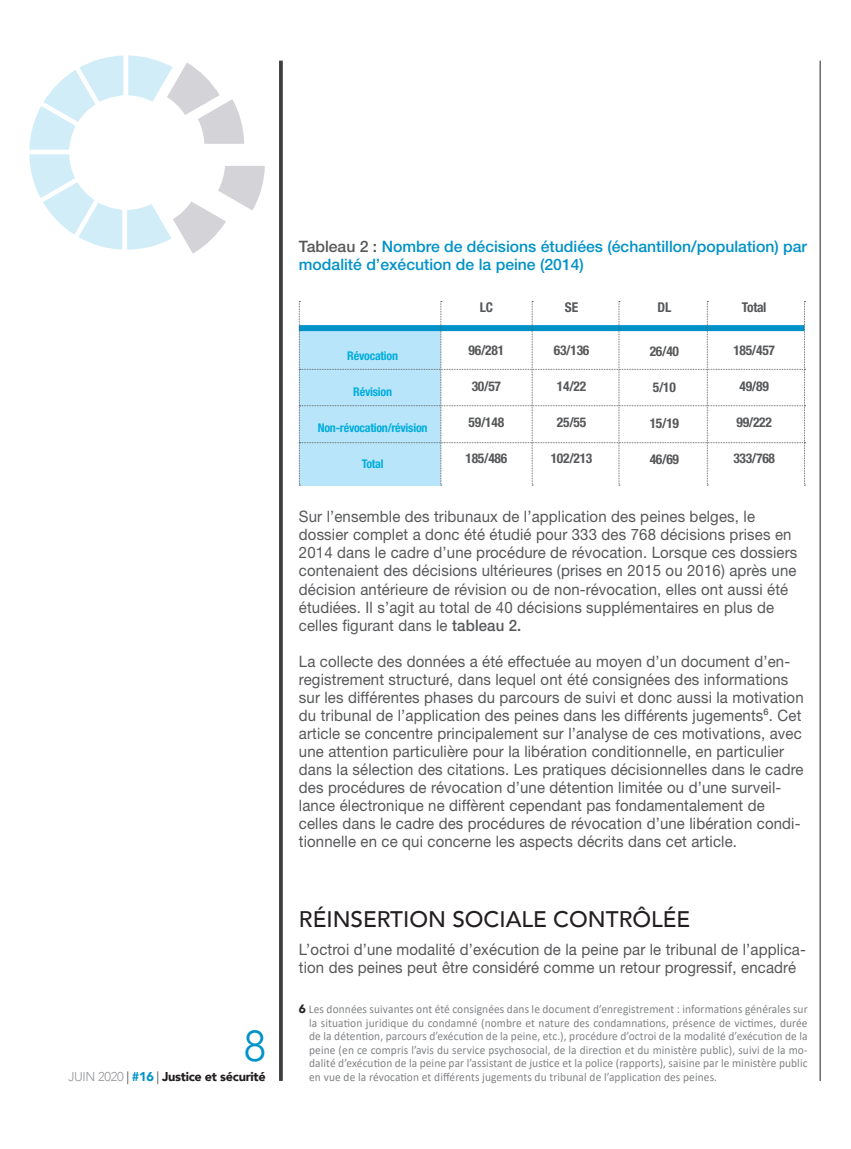
<style>
.page{position:relative;width:851px;height:1149px;background:#fff}
.page>*{position:absolute;margin:0;border:0;box-sizing:border-box;transform-origin:0 0}
.Folio{font:300 43.05px "Avenir";color:#0092c8}
.Inter1{font:500 22.5px "Avenir";color:#231f20}
.Texte{font:15.75px/18px "Helvetica Neue LT Std";letter-spacing:.01em;color:#57585a;scale:.95 1}
.Texte-2{font:500 15.75px/18px "Helvetica Neue LT Std";color:#0092c8}
.Texte-3{font:700 condensed 13.5px "Helvetica Neue LT Std";letter-spacing:-.02em;color:#57585a}
.t1{font:900 12.75px "Avenir";letter-spacing:-.025em;color:#231f20}
.Notes{font:12px/13.5px "Calibri";letter-spacing:.01em;color:#808285;text-align:justify;scale:.95 1}
.Texte-4{font:700 condensed 12px "Helvetica Neue LT Std";letter-spacing:-.02em;color:#01addd}
.s1{font-weight:300;color:#939598}
.s2{font-weight:300}
.s3{color:#0092c8}
.s4{color:#57585a}
.s5{font-weight:500}
.s6{font-family:"Avenir";font-weight:900;color:#231f20}
</style>
<div class="page">
<svg style="left:29px;top:55px;width:236px;height:198px"></svg>
<svg style="left:279px;top:61px;width:4px;height:1019px;fill:#424243"></svg>
<hr style="left:819px;top:61px;width:1px;height:1019px;background:#231f20">
<svg style="left:299px;top:301px;width:506px;height:184px"></svg>
<p class="Folio" style="left:244px;top:1019px;width:24px">8</p>
<p class="t1" style="left:68px;top:1065px;width:199px"><span class="s1">JUIN 2020</span> <span class="s2">|</span> <span class="s3">#16</span> <span class="s2">|</span> Justice et sécurité</p>
<p class="Texte-2" style="left:299px;top:237px;width:509px"><span class="s4">Tableau 2 :</span> Nombre de décisions étudiées (échantillon/population) par modalité d’exécution de la peine (2014)</p>
<p class="Texte-4" style="left:347px;top:348px;width:52px">Révocation</p>
<p class="Texte-4" style="left:353px;top:384px;width:40px">Révision</p>
<p class="Texte-4" style="left:318px;top:420px;width:111px">Non-révocation/révision</p>
<p class="Texte-4" style="left:361px;top:456px;width:23px">Total</p>
<p class="Texte-3" style="left:479px;top:298px;width:15px">LC</p>
<p class="Texte-3" style="left:468px;top:342px;width:37px">96/281</p>
<p class="Texte-3" style="left:471px;top:378px;width:31px">30/57</p>
<p class="Texte-3" style="left:468px;top:414px;width:37px">59/148</p>
<p class="Texte-3" style="left:465px;top:450px;width:43px">185/486</p>
<p class="Texte-3" style="left:565px;top:298px;width:15px">SE</p>
<p class="Texte-3" style="left:553px;top:342px;width:37px">63/136</p>
<p class="Texte-3" style="left:557px;top:378px;width:31px">14/22</p>
<p class="Texte-3" style="left:557px;top:414px;width:31px">25/55</p>
<p class="Texte-3" style="left:550px;top:450px;width:43px">102/213</p>
<p class="Texte-3" style="left:657px;top:299px;width:15px">DL</p>
<p class="Texte-3" style="left:649px;top:342px;width:31px">26/40</p>
<p class="Texte-3" style="left:652px;top:378px;width:25px">5/10</p>
<p class="Texte-3" style="left:649px;top:414px;width:31px">15/19</p>
<p class="Texte-3" style="left:649px;top:450px;width:31px">46/69</p>
<p class="Texte-3" style="left:741px;top:298px;width:26px">Total</p>
<p class="Texte-3" style="left:733px;top:342px;width:43px">185/457</p>
<p class="Texte-3" style="left:739px;top:378px;width:31px">49/89</p>
<p class="Texte-3" style="left:736px;top:414px;width:37px">99/222</p>
<p class="Texte-3" style="left:733px;top:450px;width:43px">333/768</p>
<p class="Texte" style="left:299px;top:507px;width:526px">Sur l’ensemble des tribunaux de l’application des peines belges, le dossier complet a donc été étudié pour 333 des 768 décisions prises en 2014 dans le cadre d’une procédure de révocation. Lorsque ces dossiers contenaient des décisions ultérieures (prises en 2015 ou 2016) après une décision antérieure de révision ou de non-révocation, elles ont aussi été étudiées. Il s’agit au total de 40 décisions supplémentaires en plus de celles figurant dans le <span class="s5">tableau 2.</span></p>
<p class="Texte" style="left:299px;top:651px;width:532px">La collecte des données a été effectuée au moyen d’un document d’en&shy;registrement structuré, dans lequel ont été consignées des informations sur les différentes phases du parcours de suivi et donc aussi la motivation du tribunal de l’application des peines dans les différents jugements<sup>6</sup>. Cet article se concentre principalement sur l’analyse de ces motivations, avec une attention particulière pour la libération conditionnelle, en particulier dans la sélection des citations. Les pratiques décisionnelles dans le cadre des procédures de révocation d’une détention limitée ou d’une surveil&shy;lance électronique ne diffèrent cependant pas fondamentalement de celles dans le cadre des procédures de révocation d’une libération condi&shy;tionnelle en ce qui concerne les aspects décrits dans cet article.</p>
<p class="Inter1" style="left:299px;top:898px;width:393px">RÉINSERTION SOCIALE CONTRÔLÉE</p>
<p class="Texte" style="left:299px;top:939px;width:535px">L’octroi d’une modalité d’exécution de la peine par le tribunal de l’applica&shy;tion des peines peut être considéré comme un retour progressif, encadré</p>
<p class="Notes" style="left:309px;top:1001px;width:526px;text-indent:-10px"><span class="s6">6</span> Les données suivantes ont été consignées dans le document d’enregistrement : informations générales sur la situation juridique du condamné (nombre et nature des condamnations, présence de victimes, durée de la détention, parcours d’exécution de la peine, etc.), procédure d’octroi de la modalité d’exécution de la peine (en ce compris l’avis du service psychosocial, de la direction et du ministère public), suivi de la mo&shy;dalité d’exécution de la peine par l’assistant de justice et la police (rapports), saisine par le ministère public en vue de la révocation et différents jugements du tribunal de l’application des peines.</p>
</div>
